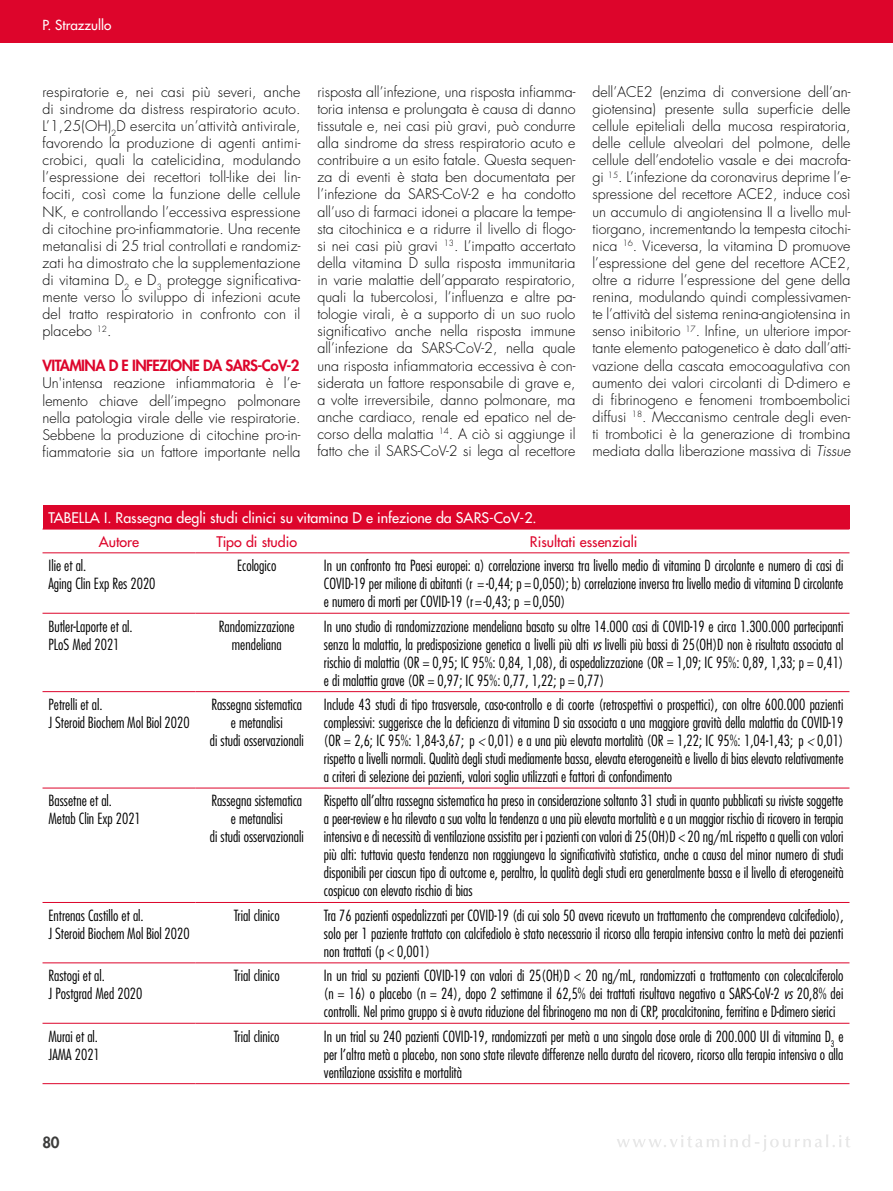
<style>
.page{position:relative;width:893px;height:1191px;background:#fff}
.page>*{position:absolute;margin:0;border:0;box-sizing:border-box;transform-origin:0 0}
.t1{font:300 condensed 15px/18px "Futura Std";color:#000}
.t2{font:800 15px "Futura Std";letter-spacing:-.04em;color:#dd052b}
.t3{font:800 15px "Futura Std";color:#3c3c3b}
.t4{font:300 14.25px/17.1px "Futura Std";color:#000;text-align:justify}
.t5{font:500 14.25px "Futura Std";color:#fff}
.t6{font:500 14.25px "Futura Std";color:#dd052b}
.t7{font:500 13.5px "Futura Std";color:#fff}
.s1{font-style:italic}
</style>
<div class="page">
<div style="left:0;top:0;width:893px;height:43px;background:#dd052b"></div>
<svg style="left:617px;top:1134px;width:233px;height:17px"></svg>
<div style="left:43px;top:505px;width:806px;height:24px;background:#dd052b"></div>
<hr style="left:43px;top:613px;width:153px;height:1px;background:#dd052b">
<hr style="left:196px;top:613px;width:122px;height:1px;background:#dd052b">
<hr style="left:318px;top:613px;width:531px;height:1px;background:#dd052b">
<hr style="left:43px;top:691px;width:153px;height:1px;background:#dd052b">
<hr style="left:196px;top:691px;width:122px;height:1px;background:#dd052b">
<hr style="left:318px;top:691px;width:531px;height:1px;background:#dd052b">
<hr style="left:43px;top:787px;width:153px;height:1px;background:#dd052b">
<hr style="left:196px;top:787px;width:122px;height:1px;background:#dd052b">
<hr style="left:318px;top:787px;width:531px;height:1px;background:#dd052b">
<hr style="left:43px;top:902px;width:153px;height:1px;background:#dd052b">
<hr style="left:196px;top:902px;width:122px;height:1px;background:#dd052b">
<hr style="left:318px;top:902px;width:531px;height:1px;background:#dd052b">
<hr style="left:43px;top:962px;width:153px;height:1px;background:#dd052b">
<hr style="left:196px;top:962px;width:122px;height:1px;background:#dd052b">
<hr style="left:318px;top:962px;width:531px;height:1px;background:#dd052b">
<hr style="left:43px;top:1023px;width:153px;height:1px;background:#dd052b">
<hr style="left:196px;top:1023px;width:122px;height:1px;background:#dd052b">
<hr style="left:318px;top:1023px;width:531px;height:1px;background:#dd052b">
<hr style="left:43px;top:1083px;width:153px;height:1px;background:#dd052b">
<hr style="left:196px;top:1083px;width:122px;height:1px;background:#dd052b">
<hr style="left:318px;top:1083px;width:531px;height:1px;background:#dd052b">
<hr style="left:43px;top:552px;width:153px;height:1px;background:#dd052b">
<hr style="left:196px;top:552px;width:122px;height:1px;background:#dd052b">
<hr style="left:318px;top:552px;width:531px;height:1px;background:#dd052b">
<hr style="left:43px;top:529px;width:153px;height:1px;background:#dd052b">
<hr style="left:196px;top:529px;width:122px;height:1px;background:#dd052b">
<hr style="left:318px;top:529px;width:531px;height:1px;background:#dd052b">
<p class="t7" style="left:43px;top:17px;width:70px">P. Strazzullo</p>
<p class="t4" style="left:43px;top:83px;width:259px">respiratorie e, nei casi più severi, anche di sindrome da distress respiratorio acuto.<br>L’1,25(OH)<sub>2</sub>D esercita un’attività antivirale, favorendo la produzione di agenti antimi&shy;crobici, quali la catelicidina, modulando l’espressione dei recettori toll-like dei lin&shy;fociti, così come la funzione delle cellule NK, e controllando l’eccessiva espressione di citochine pro-infiammatorie. Una recente metanalisi di 25 trial controllati e randomiz&shy;zati ha dimostrato che la supplementazione di vitamina D<sub>2</sub> e D<sub>3</sub> protegge significativa&shy;mente verso lo sviluppo di infezioni acute del tratto respiratorio in confronto con il placebo <sup>12</sup>.</p>
<p class="t2" style="left:43px;top:356px;width:259px">VITAMINA D E INFEZIONE DA SARS-CoV-2</p>
<p class="t4" style="left:43px;top:375px;width:259px">Un'intensa reazione infiammatoria è l’e&shy;lemento chiave dell’impegno polmonare nella patologia virale delle vie respiratorie.<br>Sebbene la produzione di citochine pro-in&shy;fiammatorie sia un fattore importante nella</p>
<p class="t4" style="left:317px;top:83px;width:259px">risposta all’infezione, una risposta infiamma&shy;toria intensa e prolungata è causa di danno tissutale e, nei casi più gravi, può condurre alla sindrome da stress respiratorio acuto e contribuire a un esito fatale. Questa sequen&shy;za di eventi è stata ben documentata per l’infezione da SARS-CoV-2 e ha condotto all’uso di farmaci idonei a placare la tempe&shy;sta citochinica e a ridurre il livello di flogo&shy;si nei casi più gravi <sup>13</sup>. L’impatto accertato della vitamina D sulla risposta immunitaria in varie malattie dell’apparato respiratorio, quali la tubercolosi, l’influenza e altre pa&shy;tologie virali, è a supporto di un suo ruolo significativo anche nella risposta immune all’infezione da SARS-CoV-2, nella quale una risposta infiammatoria eccessiva è con&shy;siderata un fattore responsabile di grave e, a volte irreversibile, danno polmonare, ma anche cardiaco, renale ed epatico nel de&shy;corso della malattia <sup>14</sup>. A ciò si aggiunge il fatto che il SARS-CoV-2 si lega al recettore</p>
<p class="t4" style="left:592px;top:83px;width:259px">dell’ACE2 (enzima di conversione dell’an&shy;giotensina) presente sulla superficie delle cellule epiteliali della mucosa respiratoria, delle cellule alveolari del polmone, delle cellule dell’endotelio vasale e dei macrofa&shy;gi <sup>15</sup>. L’infezione da coronavirus deprime l’e&shy;spressione del recettore ACE2, induce così un accumulo di angiotensina II a livello mul&shy;tiorgano, incrementando la tempesta citochi&shy;nica <sup>16</sup>. Viceversa, la vitamina D promuove l’espressione del gene del recettore ACE2, oltre a ridurre l’espressione del gene della renina, modulando quindi complessivamen&shy;te l’attività del sistema renina-angiotensina in senso inibitorio <sup>17</sup>. Infine, un ulteriore impor&shy;tante elemento patogenetico è dato dall’atti&shy;vazione della cascata emocoagulativa con aumento dei valori circolanti di D-dimero e di fibrinogeno e fenomeni tromboembolici diffusi <sup>18</sup>. Meccanismo centrale degli even&shy;ti trombotici è la generazione di trombina mediata dalla liberazione massiva di <span class="s1">Tissue</span></p>
<p class="t5" style="left:49px;top:509px;width:490px">TABELLA I. Rassegna degli studi clinici su vitamina D e infezione da SARS-CoV-2.</p>
<p class="t6" style="left:99px;top:532px;width:42px">Autore</p>
<p class="t6" style="left:216px;top:532px;width:82px">Tipo di studio</p>
<p class="t6" style="left:530px;top:532px;width:109px">Risultati essenziali</p>
<p class="t1" style="left:49px;top:556px;width:109px">Ilie et al.<br>Aging Clin Exp Res 2020</p>
<p class="t1" style="left:237px;top:556px;width:41px">Ecologico</p>
<p class="t1" style="left:324px;top:556px;width:521px;text-align:justify">In un confronto tra Paesi europei: a) correlazione inversa tra livello medio di vitamina D circolante e numero di casi di COVID-19 per milione di abitanti (r = -0,44; p = 0,050); b) correlazione inversa tra livello medio di vitamina D circolante e numero di morti per COVID-19 (r = -0,43; p = 0,050)</p>
<p class="t1" style="left:49px;top:617px;width:86px">Butler-Laporte et al.<br>PLoS Med 2021</p>
<p class="t1" style="left:219px;top:617px;width:77px;text-align:center">Randomizzazione mendeliana</p>
<p class="t1" style="left:324px;top:617px;width:521px;text-align:justify">In uno studio di randomizzazione mendeliana basato su oltre 14.000 casi di COVID-19 e circa 1.300.000 partecipanti senza la malattia, la predisposizione genetica a livelli più alti <span class="s1">vs</span> livelli più bassi di 25(OH)D non è risultata associata al rischio di malattia (OR = 0,95; IC 95%: 0,84, 1,08), di ospedalizzazione (OR = 1,09; IC 95%: 0,89, 1,33; p = 0,41) e di malattia grave (OR = 0,97; IC 95%: 0,77, 1,22; p = 0,77)</p>
<p class="t1" style="left:49px;top:695px;width:143px">Petrelli et al.<br>J Steroid Biochem Mol Biol 2020</p>
<p class="t1" style="left:210px;top:695px;width:95px;text-align:center">Rassegna sistematica e metanalisi<br>di studi osservazionali</p>
<p class="t1" style="left:324px;top:695px;width:521px;text-align:justify">Include 43 studi di tipo trasversale, caso-controllo e di coorte (retrospettivi o prospettici), con oltre 600.000 pazienti complessivi: suggerisce che la deficienza di vitamina D sia associata a una maggiore gravità della malattia da COVID-19 (OR = 2,6; IC 95%: 1,84-3,67; p <span class="s1">&lt;</span> 0,01) e a una più elevata mortalità (OR = 1,22; IC 95%: 1,04-1,43; p <span class="s1">&lt;</span> 0,01) rispetto a livelli normali. Qualità degli studi mediamente bassa, elevata eterogeneità e livello di bias elevato relativamente a criteri di selezione dei pazienti, valori soglia utilizzati e fattori di confondimento</p>
<p class="t1" style="left:49px;top:792px;width:94px">Bassetne et al.<br>Metab Clin Exp 2021</p>
<p class="t1" style="left:210px;top:792px;width:95px;text-align:center">Rassegna sistematica e metanalisi<br>di studi osservazionali</p>
<p class="t1" style="left:324px;top:792px;width:521px;text-align:justify">Rispetto all’altra rassegna sistematica ha preso in considerazione soltanto 31 studi in quanto pubblicati su riviste soggette a peer-review e ha rilevato a sua volta la tendenza a una più elevata mortalità e a un maggior rischio di ricovero in terapia intensiva e di necessità di ventilazione assistita per i pazienti con valori di 25(OH)D &lt; 20 ng/mL rispetto a quelli con valori più alti: tuttavia questa tendenza non raggiungeva la significatività statistica, anche a causa del minor numero di studi disponibili per ciascun tipo di outcome e, peraltro, la qualità degli studi era generalmente bassa e il livello di eterogeneità cospicuo con elevato rischio di bias</p>
<p class="t1" style="left:49px;top:906px;width:143px">Entrenas Castillo et al.<br>J Steroid Biochem Mol Biol 2020</p>
<p class="t1" style="left:234px;top:906px;width:47px">Trial clinico</p>
<p class="t1" style="left:324px;top:906px;width:521px;text-align:justify">Tra 76 pazienti ospedalizzati per COVID-19 (di cui solo 50 aveva ricevuto un trattamento che comprendeva calcifediolo), solo per 1 paziente trattato con calcifediolo è stato necessario il ricorso alla terapia intensiva contro la metà dei pazienti non trattati (p &lt; 0,001)</p>
<p class="t1" style="left:49px;top:966px;width:95px">Rastogi et al.<br>J Postgrad Med 2020</p>
<p class="t1" style="left:234px;top:966px;width:47px">Trial clinico</p>
<p class="t1" style="left:324px;top:966px;width:521px;text-align:justify">In un trial su pazienti COVID-19 con valori di 25(OH)D &lt; 20 ng/mL, randomizzati a trattamento con colecalciferolo (n = 16) o placebo (n = 24), dopo 2 settimane il 62,5% dei trattati risultava negativo a SARS-CoV-2 <span class="s1">vs</span> 20,8% dei controlli. Nel primo gruppo si è avuta riduzione del fibrinogeno ma non di CRP, procalcitonina, ferritina e D-dimero sierici</p>
<p class="t1" style="left:48px;top:1027px;width:53px">Murai et al.<br>JAMA 2021</p>
<p class="t1" style="left:234px;top:1027px;width:47px">Trial clinico</p>
<p class="t1" style="left:324px;top:1027px;width:521px;text-align:justify">In un trial su 240 pazienti COVID-19, randomizzati per metà a una singola dose orale di 200.000 UI di vitamina D<sub>3</sub> e per l’altra metà a placebo, non sono state rilevate differenze nella durata del ricovero, ricorso alla terapia intensiva o alla ventilazione assistita e mortalità</p>
<p class="t3" style="left:43px;top:1133px;width:18px">80</p>
</div>
